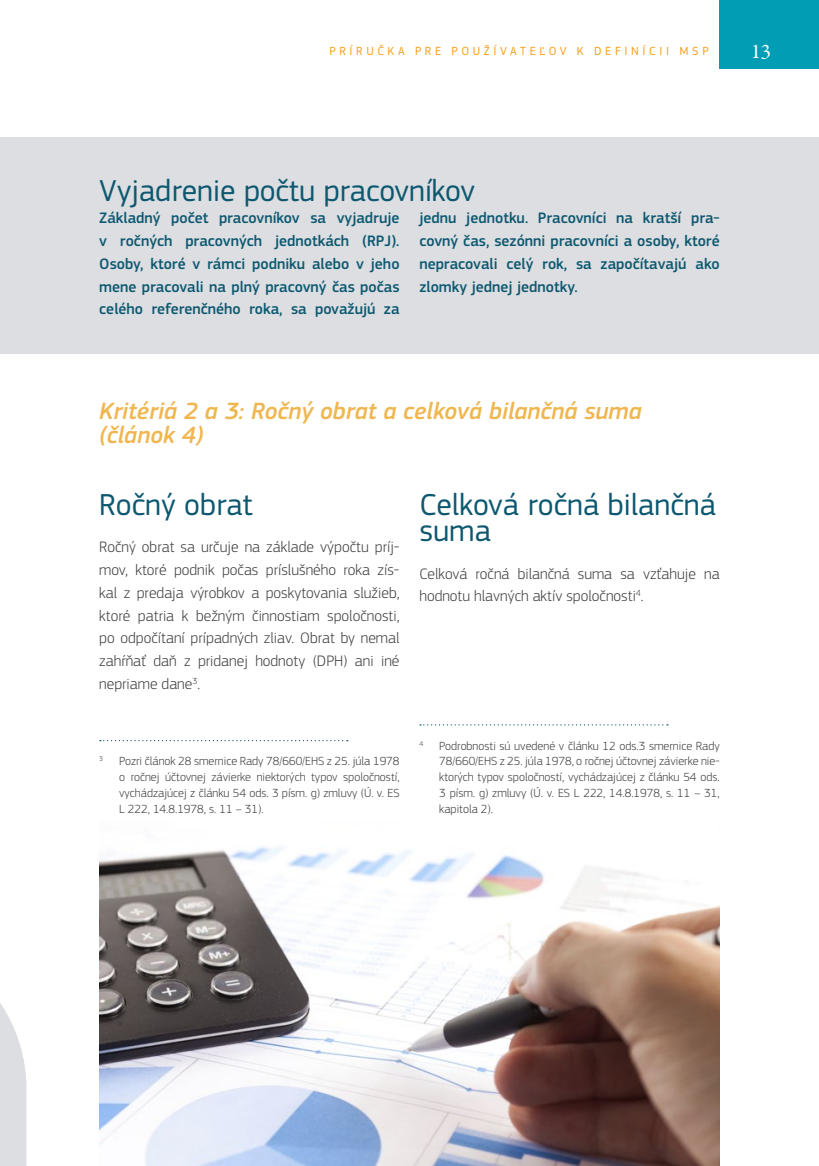
<style>
.page{position:relative;width:819px;height:1166px;background:#fff}
.page>*{position:absolute;margin:0;border:0;box-sizing:border-box;transform-origin:0 0}
.title_2{font:31.5px/26.2px "EC Square Sans Pro";color:#0d5870}
.title_2_orange_TOC{font:italic 500 24.5px/24.5px "EC Square Sans Pro";color:#f0b64f}
.t1{font:21px "Garamond Premr Pro";color:#fff}
.body{font:300 15.75px/22.8px "EC Square Sans Pro";color:#414042;text-align:justify}
.gray_faux_body{font:500 15.75px/22.8px "EC Square Sans Pro";color:#0d5870;text-align:justify}
.footnotes{font:300 12.25px/15.8px "EC Square Sans Pro";color:#414042;text-align:justify}
.t2{font:12.25px "EC Square Sans Pro";letter-spacing:.295em;color:#f99d1c}
.footnotes-2{font:300 7.17px "EC Square Sans Pro";color:#414042}
</style>
<div class="page">
<div style="left:719px;top:0;width:100px;height:68px;background:#009db5"></div>
<img style="left:99px;top:847px;width:620px;height:319px">
<div style="left:0;top:138px;width:819px;height:216px;background:#dcdee1"></div>
<svg style="left:100px;top:740px;width:248px;height:1px"></svg>
<svg style="left:0;top:1003px;width:26px;height:163px"></svg>
<svg style="left:420px;top:724px;width:248px;height:1px"></svg>
<p class="t2" style="left:329px;top:44px;width:274px">Príručka pre po užívate ľo v k defin</p>
<p class="t2" style="left:642px;top:44px;width:14px">í cii</p>
<p class="t2" style="left:679px;top:44px;width:31px">MSP</p>
<h3 class="t1" style="left:750px;top:39px;width:22px">13</h3>
<p class="title_2" style="left:99px;top:177px;width:377px">Vyjadrenie počtu pracovníkov</p>
<p class="gray_faux_body" style="left:99px;top:207px;width:302px">Základný počet pracovníkov sa vyjadruje v ročných pracovných jednotkách (RPJ).<br>Osoby, ktoré v rámci podniku alebo v jeho mene pracovali na plný pracovný čas počas celého referenčného roka, sa považujú za</p>
<p class="gray_faux_body" style="left:419px;top:207px;width:302px">jednu jednotku. Pracovníci na kratší pra&shy;covný čas, sezónni pracovníci a osoby, ktoré nepracovali celý rok, sa započítavajú ako zlomky jednej jednotky.</p>
<p class="title_2_orange_TOC" style="left:99px;top:399px;width:544px">Kritériá 2 a 3: Ročný obrat a celková bilančná suma (článok 4)</p>
<p class="title_2" style="left:99px;top:491px;width:155px">Ročný obrat</p>
<p class="body" style="left:99px;top:536px;width:302px">Ročný obrat sa určuje na základe výpočtu príj&shy;mov, ktoré podnik počas príslušného roka zís&shy;kal z predaja výrobkov a poskytovania služieb, ktoré patria k bežným činnostiam spoločnosti, po odpočítaní prípadných zliav. Obrat by nemal zahŕňať daň z pridanej hodnoty (DPH) ani iné nepriame dane<sup>3</sup>.</p>
<p class="footnotes-2" style="left:99px;top:755px;width:5px">3</p>
<p class="footnotes" style="left:119px;top:753px;width:282px">Pozri článok 28 smernice Rady 78/660/EHS z 25. júla 1978 o ročnej účtovnej závierke niektorých typov spoločností, vychádzajúcej z článku 54 ods. 3 písm. g) zmluvy (Ú. v. ES L 222, 14.8.1978, s. 11 – 31).</p>
<p class="title_2" style="left:419px;top:491px;width:298px">Celková ročná bilančná suma</p>
<p class="body" style="left:419px;top:562px;width:302px">Celková ročná bilančná suma sa vzťahuje na hodnotu hlavných aktív spoločnosti<sup>4</sup>.</p>
<p class="footnotes-2" style="left:419px;top:739px;width:5px">4</p>
<p class="footnotes" style="left:439px;top:738px;width:282px">Podrobnosti sú uvedené v článku 12 ods.3 smernice Rady 78/660/EHS z 25. júla 1978, o ročnej účtovnej závierke nie&shy;ktorých typov spoločností, vychádzajúcej z článku 54 ods.<br>3 písm. g) zmluvy (Ú. v. ES L 222, 14.8.1978, s. 11 – 31, kapitola 2).</p>
</div>
